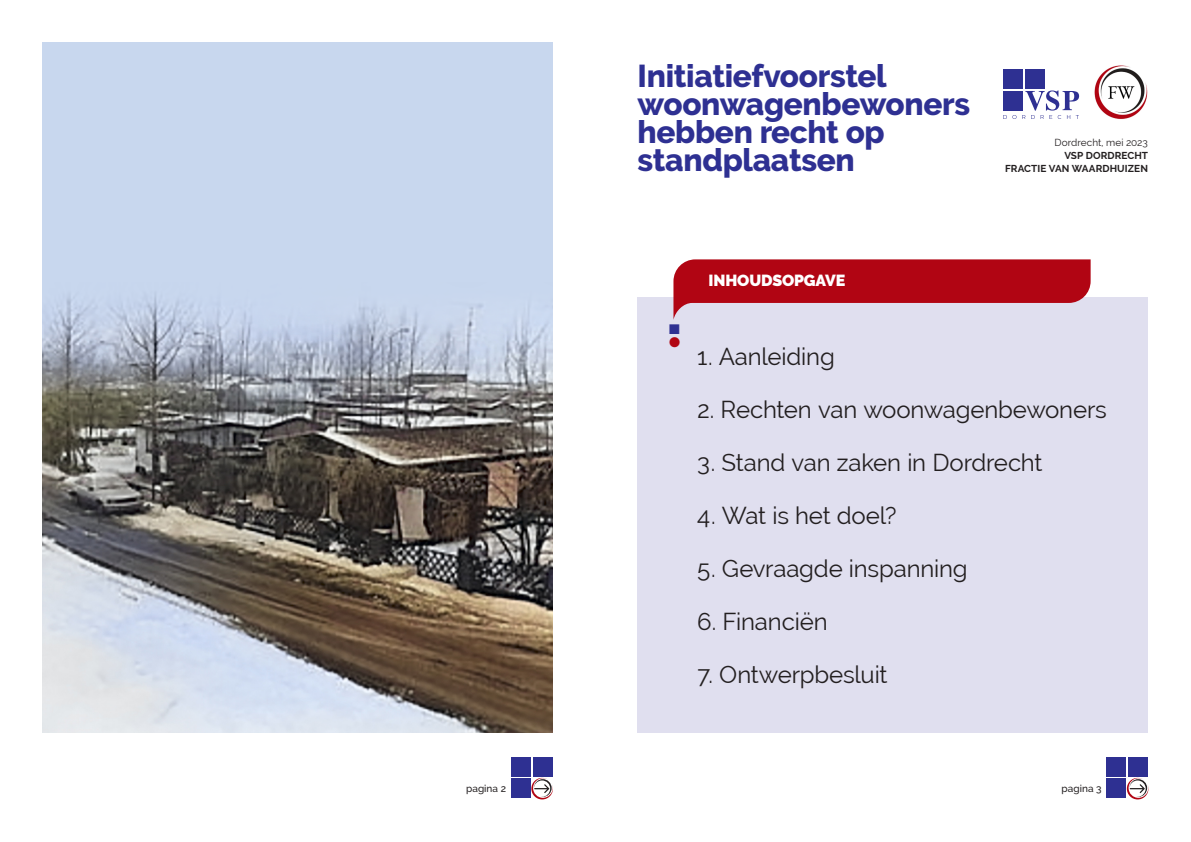
<style>
.page{position:relative;width:1191px;height:842px;background:#fff}
.page>*{position:absolute;margin:0;border:0;box-sizing:border-box;transform-origin:0 0}
.t1{font:800 31.5px "Raleway";letter-spacing:-.01em;color:#2e3092}
.t2{font:24px "Raleway";letter-spacing:-.01em;color:#231f20}
.tussenkop{font:900 16px "Raleway";letter-spacing:-.01em;color:#fff}
.t3{font:14px "Zapf Dingbats ITC";color:#2e3092}
.t4{font:14px "Zapf Dingbats ITC";color:#b10513}
.t5{font:700 10px "Raleway";letter-spacing:.01em;color:#231f20}
.t6{font:10px "Raleway";color:#231f20}
.t7{font:500 10px "Raleway";color:#231f20}
</style>
<div class="page">
<div style="left:43px;top:43px;width:510px;height:572px;background:#c8d7ee"></div>
<div style="left:637px;top:297px;width:511px;height:435px;background:#e0dfef"></div>
<svg style="left:673px;top:259px;width:417px;height:61px"></svg>
<div style="left:1003px;top:69px;width:20px;height:20px;background:#2e3092"></div>
<div style="left:1003px;top:91px;width:20px;height:19px;background:#2e3092"></div>
<div style="left:1025px;top:69px;width:19px;height:20px;background:#2e3092"></div>
<svg style="left:1003px;top:115px;width:13px;height:4px"></svg>
<svg style="left:1022px;top:90px;width:57px;height:29px"></svg>
<img style="left:1094px;top:65px;width:53px;height:54px">
<div style="left:1106px;top:757px;width:20px;height:19px;background:#2e3092"></div>
<div style="left:1106px;top:779px;width:20px;height:19px;background:#2e3092"></div>
<div style="left:1128px;top:757px;width:19px;height:19px;background:#2e3092"></div>
<svg style="left:1126px;top:778px;width:22px;height:21px"></svg>
<div style="left:511px;top:757px;width:19px;height:19px;background:#2e3092"></div>
<div style="left:511px;top:779px;width:19px;height:19px;background:#2e3092"></div>
<div style="left:533px;top:757px;width:19px;height:19px;background:#2e3092"></div>
<svg style="left:531px;top:778px;width:22px;height:21px"></svg>
<img style="left:43px;top:295px;width:510px;height:437px">
<p class="t1" style="left:637px;top:58px;width:251px">Initiatiefvoorstel</p>
<p class="t1" style="left:637px;top:86px;width:334px">woonwagenbewoners</p>
<p class="t1" style="left:637px;top:114px;width:249px">hebben recht op</p>
<p class="t1" style="left:637px;top:142px;width:219px">standplaatsen</p>
<p class="t6" style="left:1054px;top:136px;width:95px">Dordrecht, mei 2023</p>
<p class="t5" style="left:1064px;top:149px;width:85px">VSP DORDRECHT</p>
<p class="t5" style="left:1005px;top:162px;width:144px">FRACTIE VAN WAARDHUIZEN</p>
<p class="tussenkop" style="left:708px;top:271px;width:138px">INHOUDSOPGAVE</p>
<p class="t3" style="left:669px;top:323px;width:12px">■</p>
<p class="t4" style="left:669px;top:336px;width:13px">●</p>
<p class="t2" style="left:697px;top:343px;width:139px">1. Aanleiding</p>
<p class="t2" style="left:697px;top:396px;width:411px">2. Rechten van woonwagenbewoners</p>
<p class="t2" style="left:697px;top:449px;width:346px">3. Stand van zaken in Dordrecht</p>
<p class="t2" style="left:697px;top:502px;width:201px">4. Wat is het doel?</p>
<p class="t2" style="left:697px;top:555px;width:272px">5. Gevraagde inspanning</p>
<p class="t2" style="left:697px;top:608px;width:132px">6. Financiën</p>
<p class="t2" style="left:697px;top:661px;width:192px">7. Ontwerpbesluit</p>
<p class="t7" style="left:466px;top:783px;width:41px">pagina 2</p>
<p class="t7" style="left:1061px;top:783px;width:41px">pagina 3</p>
</div>
